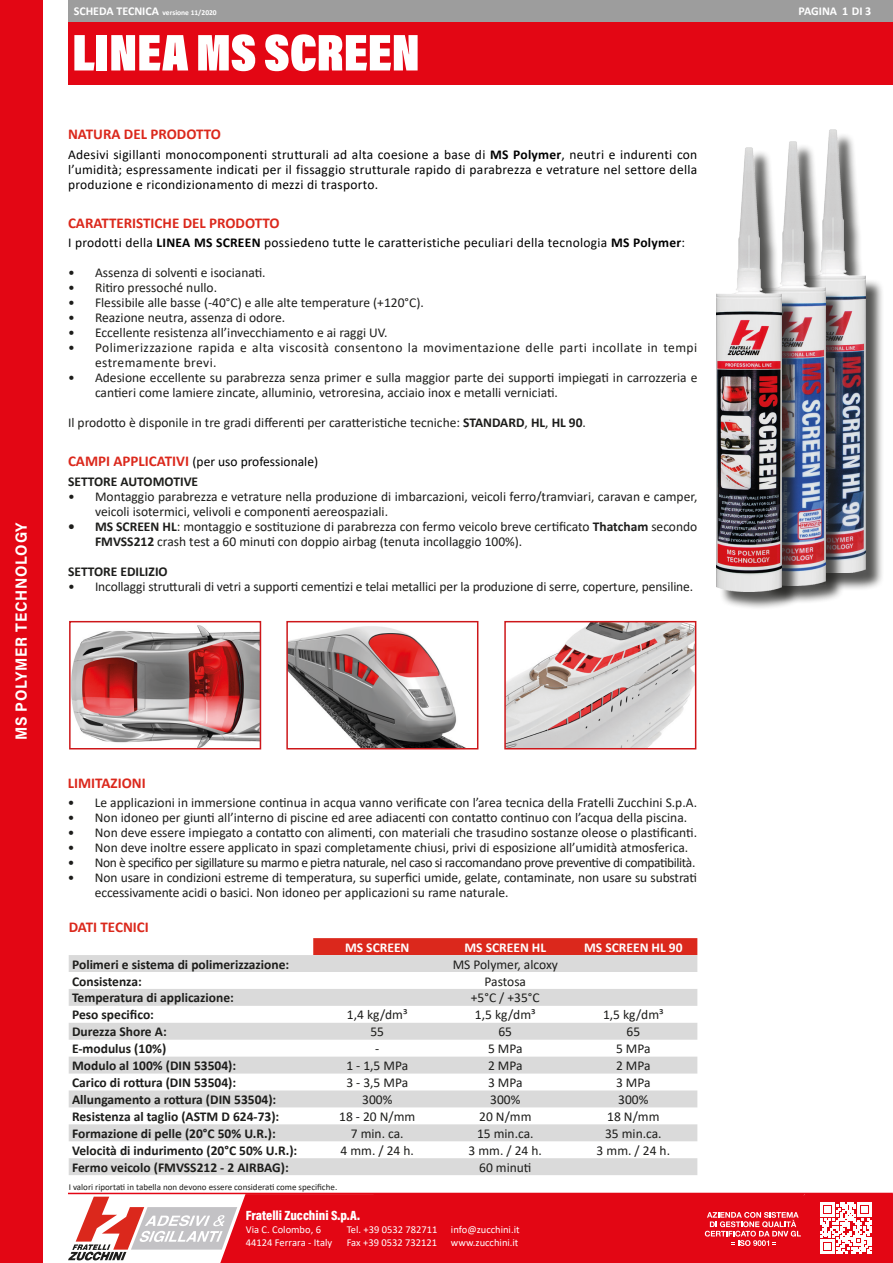
<style>
.page{position:relative;width:893px;height:1263px;background:#fff}
.page>*{position:absolute;margin:0;border:0;box-sizing:border-box;transform-origin:0 0}
.t1{font:900 52.5px "Acumin Pro Cond";color:#fff}
.t2{font:700 16.2px "Acumin Pro";letter-spacing:.05em;color:#fff;scale:.93 1}
.t3{font:700 15px "Calibri";color:#db281c}
.t4{font:13.5px/15px "Calibri";color:#1d1d1b}
.t5{font:700 13.5px "Calibri";color:#1d1d1b}
.t6{font:13.5px/15px "Calibri";letter-spacing:.02em;color:#000;text-align:justify}
.t7{font:13.5px/15px "Calibri";letter-spacing:.03em;color:#1d1d1b}
.t8{font:13.5px "Calibri";letter-spacing:-.03em;color:#1d1d1b}
.t9{font:13.5px "Calibri";color:#000}
.t10{font:700 13.5px "Calibri";color:#fff}
.t11{font:900 13.5px "Acumin Pro Cond";color:#fff}
.t12{font:700 12px "Calibri";color:#fff}
.t13{font:10.5px/12.6px "Calibri";color:#fff}
.t14{font:9px "Calibri";color:#1d1d1b}
.t15{font:700 7.5px "Calibri";color:#fff}
.s1{font-size:12px}
.s2{font-weight:700}
.s3{font-weight:700;font-size:15px;color:#db281c}
</style>
<div class="page">
<div style="left:0;top:0;width:43px;height:1263px;background:#e30614"></div>
<hr style="left:68px;top:1193px;width:825px;height:1px;background:#e30614">
<svg style="left:68px;top:1194px;width:825px;height:69px;background:#e43843"></svg>
<div style="left:68px;top:21px;width:825px;height:64px;background:#e30614"></div>
<div style="left:68px;top:0;width:825px;height:21px;background:#9d9d9d"></div>
<img style="left:72px;top:625px;width:186px;height:121px">
<div style="left:69px;top:621px;width:192px;height:128px;border:2px solid #cd171a"></div>
<img style="left:507px;top:624px;width:186px;height:122px">
<div style="left:504px;top:621px;width:192px;height:128px;border:2px solid #cd171a"></div>
<img style="left:289px;top:626px;width:173px;height:120px">
<div style="left:286px;top:621px;width:192px;height:128px;border:2px solid #cd171a"></div>
<div style="left:313px;top:938px;width:384px;height:17px;background:#db281c"></div>
<svg style="left:69px;top:955px;width:628px;height:220px;fill:#dadada"></svg>
<div style="left:802px;top:132px;width:82px;height:459px;background:#1d1d1b;opacity:.75"></div>
<img style="left:802px;top:129px;width:64px;height:443px">
<div style="left:762px;top:144px;width:82px;height:460px;background:#1d1d1b;opacity:.75"></div>
<img style="left:762px;top:141px;width:63px;height:444px">
<div style="left:719px;top:150px;width:82px;height:460px;background:#1d1d1b;opacity:.75"></div>
<img style="left:716px;top:147px;width:66px;height:444px">
<p class="t2" style="left:10px;top:740px;width:236px;rotate:-90deg">MS POLYMER TECHNOLOGY</p>
<p class="t15" style="left:74px;top:7px;width:145px"><span class="s1">SCHEDA TECNICA</span> versione 11/2020</p>
<p class="t12" style="left:798px;top:2px;width:74px">PAGINA 1 DI 3</p>
<h1 class="t1" style="left:72px;top:19px;width:349px">LINEA MS SCREEN</h1>
<p class="t3" style="left:68px;top:124px;width:154px">NATURA DEL PRODOTTO</p>
<p class="t6" style="left:68px;top:146px;width:631px">Adesivi sigillanti monocomponenti strutturali ad alta coesione a base di <span class="s2">MS Polymer</span>, neutri e indurenti con l’umidità; espressamente indicati per il fissaggio strutturale rapido di parabrezza e vetrature nel settore della produzione e ricondizionamento di mezzi di trasporto.</p>
<p class="t3" style="left:68px;top:212px;width:213px">CARATTERISTICHE DEL PRODOTTO</p>
<p class="t6" style="left:68px;top:235px;width:619px">I prodotti della <span class="s2">LINEA MS SCREEN</span> possiedeno tutte le caratteristiche peculiari della tecnologia <span class="s2">MS Polymer</span>:</p>
<p class="t4" style="left:68px;top:265px;width:199px">• Assenza di solventi e isocianati.</p>
<p class="t4" style="left:68px;top:280px;width:151px">• Ritiro pressoché nullo.</p>
<p class="t4" style="left:68px;top:295px;width:357px">• Flessibile alle basse (-40°C) e alle alte temperature (+120°C).</p>
<p class="t4" style="left:68px;top:310px;width:219px">• Reazione neutra, assenza di odore.</p>
<p class="t4" style="left:68px;top:325px;width:321px">• Eccellente resistenza all’invecchiamento e ai raggi UV.</p>
<p class="t7" style="left:95px;top:340px;width:604px;text-indent:-27px">• Polimerizzazione rapida e alta viscosità consentono la movimentazione delle parti incollate in tempi estremamente brevi.</p>
<p class="t4" style="left:95px;top:370px;width:604px;text-indent:-27px">• Adesione eccellente su parabrezza senza primer e sulla maggior parte dei supporti impiegati in carrozzeria e cantieri come lamiere zincate, alluminio, vetroresina, acciaio inox e metalli verniciati.</p>
<p class="t4" style="left:68px;top:415px;width:519px">Il prodotto è disponile in tre gradi differenti per caratteristiche tecniche: <span class="s2">STANDARD</span>, <span class="s2">HL</span>, <span class="s2">HL 90</span>.</p>
<p class="t9" style="left:68px;top:452px;width:252px"><span class="s3">CAMPI APPLICATIVI</span> (per uso professionale)</p>
<p class="t5" style="left:68px;top:471px;width:132px">SETTORE AUTOMOTIVE</p>
<p class="t4" style="left:95px;top:488px;width:604px;text-indent:-27px">• Montaggio parabrezza e vetrature nella produzione di imbarcazioni, veicoli ferro/tramviari, caravan e camper, veicoli isotermici, velivoli e componenti aereospaziali.</p>
<p class="t4" style="left:95px;top:518px;width:604px;text-indent:-27px"><span class="s2">• MS SCREEN HL</span>: montaggio e sostituzione di parabrezza con fermo veicolo breve certificato <span class="s2">Thatcham</span> secondo<br><span class="s2">FMVSS212</span> crash test a 60 minuti con doppio airbag (tenuta incollaggio 100%).</p>
<p class="t5" style="left:68px;top:561px;width:101px">SETTORE EDILIZIO</p>
<p class="t4" style="left:68px;top:578px;width:627px">• Incollaggi strutturali di vetri a supporti cementizi e telai metallici per la produzione di serre, coperture, pensiline.</p>
<p class="t3" style="left:68px;top:772px;width:79px">LIMITAZIONI</p>
<p class="t4" style="left:68px;top:794px;width:631px">• Le applicazioni in immersione continua in acqua vanno verificate con l’area tecnica della Fratelli Zucchini S.p.A.</p>
<p class="t4" style="left:68px;top:809px;width:621px">• Non idoneo per giunti all’interno di piscine ed aree adiacenti con contatto continuo con l’acqua della piscina.</p>
<p class="t4" style="left:68px;top:824px;width:631px">• Non deve essere impiegato a contatto con alimenti, con materiali che trasudino sostanze oleose o plastificanti.</p>
<p class="t4" style="left:68px;top:839px;width:622px">• Non deve inoltre essere applicato in spazi completamente chiusi, privi di esposizione all’umidità atmosferica.</p>
<p class="t8" style="left:68px;top:853px;width:629px">• Non è specifico per sigillature su marmo e pietra naturale, nel caso si raccomandano prove preventive di compatibilità.</p>
<p class="t4" style="left:95px;top:869px;width:604px;text-indent:-27px">• Non usare in condizioni estreme di temperatura, su superfici umide, gelate, contaminate, non usare su substrati eccessivamente acidi o basici. Non idoneo per applicazioni su rame naturale.</p>
<p class="t3" style="left:69px;top:916px;width:82px">DATI TECNICI</p>
<p class="t10" style="left:345px;top:938px;width:66px">MS SCREEN</p>
<p class="t10" style="left:464px;top:938px;width:83px">MS SCREEN HL</p>
<p class="t10" style="left:584px;top:938px;width:100px">MS SCREEN HL 90</p>
<p class="t5" style="left:72px;top:954px;width:219px">Polimeri e sistema di polimerizzazione:</p>
<p class="t4" style="left:453px;top:956px;width:107px">MS Polymer, alcoxy</p>
<p class="t5" style="left:72px;top:971px;width:71px">Consistenza:</p>
<p class="t4" style="left:485px;top:973px;width:43px">Pastosa</p>
<p class="t5" style="left:72px;top:988px;width:163px">Temperatura di applicazione:</p>
<p class="t4" style="left:471px;top:990px;width:70px">+5°C / +35°C</p>
<p class="t5" style="left:72px;top:1005px;width:83px">Peso specifico:</p>
<p class="t4" style="left:347px;top:1007px;width:62px">1,4 kg/dm³</p>
<p class="t4" style="left:475px;top:1007px;width:62px">1,5 kg/dm³</p>
<p class="t4" style="left:603px;top:1007px;width:62px">1,5 kg/dm³</p>
<p class="t5" style="left:72px;top:1022px;width:96px">Durezza Shore A:</p>
<p class="t4" style="left:370px;top:1024px;width:15px">55</p>
<p class="t4" style="left:498px;top:1024px;width:15px">65</p>
<p class="t4" style="left:626px;top:1024px;width:15px">65</p>
<p class="t5" style="left:72px;top:1039px;width:96px">E-modulus (10%)</p>
<p class="t4" style="left:375px;top:1041px;width:6px">-</p>
<p class="t4" style="left:488px;top:1041px;width:36px">5 MPa</p>
<p class="t4" style="left:616px;top:1041px;width:36px">5 MPa</p>
<p class="t5" style="left:72px;top:1056px;width:166px">Modulo al 100% (DIN 53504):</p>
<p class="t4" style="left:346px;top:1058px;width:63px">1 - 1,5 MPa</p>
<p class="t4" style="left:488px;top:1058px;width:36px">2 MPa</p>
<p class="t4" style="left:616px;top:1058px;width:36px">2 MPa</p>
<p class="t5" style="left:72px;top:1073px;width:166px">Carico di rottura (DIN 53504):</p>
<p class="t4" style="left:346px;top:1075px;width:63px">3 - 3,5 MPa</p>
<p class="t4" style="left:488px;top:1075px;width:36px">3 MPa</p>
<p class="t4" style="left:616px;top:1075px;width:36px">3 MPa</p>
<p class="t5" style="left:72px;top:1090px;width:206px">Allungamento a rottura (DIN 53504):</p>
<p class="t4" style="left:362px;top:1092px;width:32px">300%</p>
<p class="t4" style="left:490px;top:1092px;width:32px">300%</p>
<p class="t4" style="left:618px;top:1092px;width:32px">300%</p>
<p class="t5" style="left:72px;top:1107px;width:209px">Resistenza al taglio (ASTM D 624-73):</p>
<p class="t4" style="left:339px;top:1109px;width:78px">18 - 20 N/mm</p>
<p class="t4" style="left:479px;top:1109px;width:54px">20 N/mm</p>
<p class="t4" style="left:607px;top:1109px;width:54px">18 N/mm</p>
<p class="t5" style="left:72px;top:1124px;width:205px">Formazione di pelle (20°C 50% U.R.):</p>
<p class="t4" style="left:351px;top:1125px;width:54px">7 min. ca.</p>
<p class="t4" style="left:477px;top:1125px;width:58px">15 min.ca.</p>
<p class="t4" style="left:605px;top:1125px;width:58px">35 min.ca.</p>
<p class="t5" style="left:72px;top:1141px;width:227px">Velocità di indurimento (20°C 50% U.R.):</p>
<p class="t4" style="left:341px;top:1142px;width:75px">4 mm. / 24 h.</p>
<p class="t4" style="left:469px;top:1142px;width:75px">3 mm. / 24 h.</p>
<p class="t4" style="left:597px;top:1142px;width:75px">3 mm. / 24 h.</p>
<p class="t5" style="left:72px;top:1158px;width:218px">Fermo veicolo (FMVSS212 - 2 AIRBAG):</p>
<p class="t4" style="left:479px;top:1159px;width:54px">60 minuti</p>
<p class="t14" style="left:69px;top:1180px;width:270px">I valori riportati in tabella non devono essere considerati come specifiche.</p>
<p class="t11" style="left:246px;top:1206px;width:116px">Fratelli Zucchini S.p.A.</p>
<p class="t13" style="left:246px;top:1223px;width:88px">Via C. Colombo, 6<br>44124 Ferrara - Italy</p>
<p class="t13" style="left:347px;top:1223px;width:92px">Tel. +39 0532 782711<br>Fax +39 0532 732121</p>
<p class="t13" style="left:451px;top:1223px;width:70px">info@zucchini.it www.zucchini.it</p>
</div>
